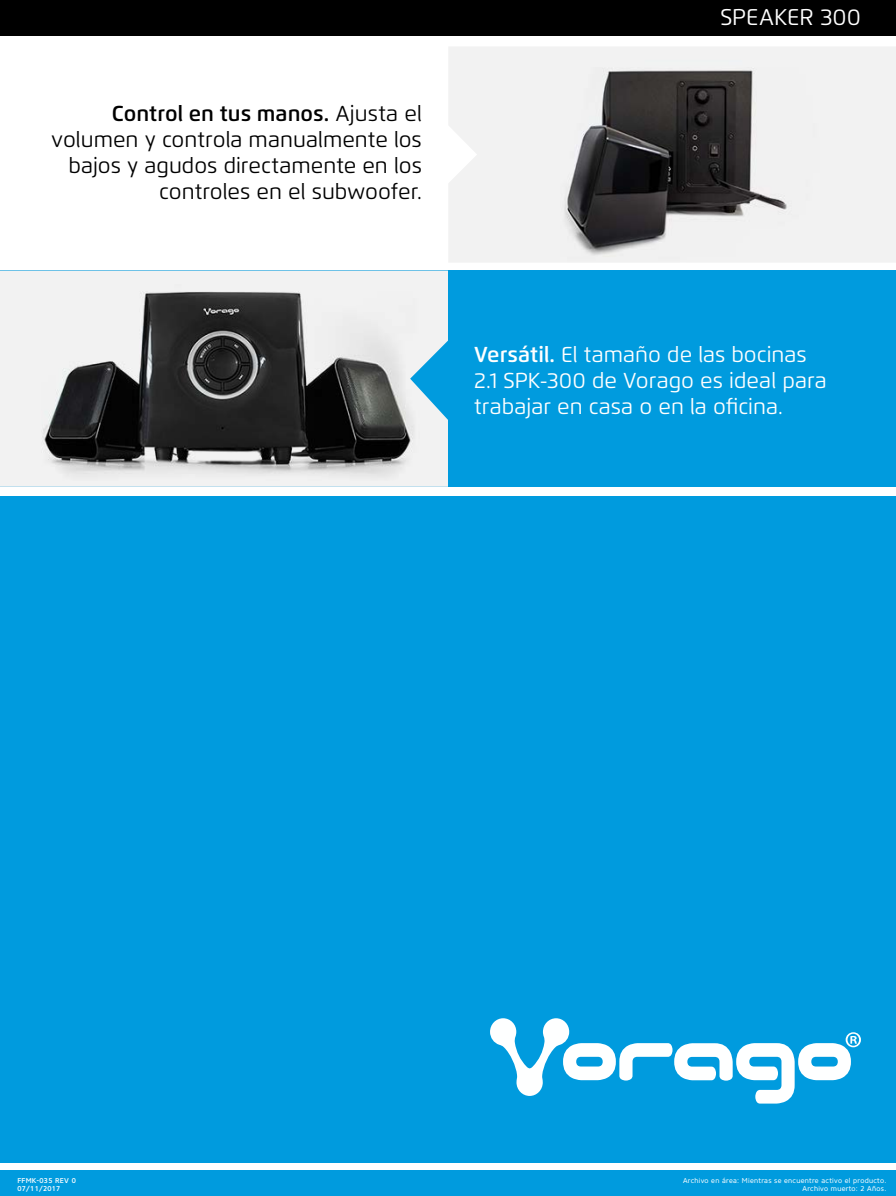
<style>
.page{position:relative;width:896px;height:1196px;background:#fff}
.page>*{position:absolute;margin:0;border:0;box-sizing:border-box;transform-origin:0 0}
.t1{font:22.75px "Flexo";color:#fff}
.t2{font:21.61px/25.9px "Flexo";color:#000;text-align:right}
.t3{font:21.61px/25.9px "Flexo";color:#fff}
.t4{font:7px/7.9px "Core Sans N45";letter-spacing:.04em;color:#fff;text-align:right}
.t5{font:500 7px/7.9px "Core Sans N55";letter-spacing:.04em;color:#fff}
.s1{font-weight:600}
</style>
<div class="page">
<div style="left:0;top:496px;width:896px;height:666px;background:#009bde"></div>
<svg style="left:490px;top:1018px;width:371px;height:85px"></svg>
<div style="left:0;top:270px;width:896px;height:216px;background:#009bde"></div>
<div style="left:0;top:1170px;width:896px;height:25px;background:#009bde"></div>
<div style="left:0;top:0;width:896px;height:35px;background:#000"></div>
<img style="left:0;top:270px;width:448px;height:216px">
<img style="left:449px;top:47px;width:447px;height:215px">
<p class="t2" style="left:51px;top:101px;width:372px"><span class="s1">Control en tus manos.</span> Ajusta el volumen y controla manualmente los bajos y agudos directamente en los controles en el subwoofer.</p>
<p class="t1" style="left:720px;top:3px;width:142px">SPEAKER 300</p>
<p class="t3" style="left:474px;top:341px;width:354px"><span class="s1">Versátil.</span> El tamaño de las bocinas<br>2.1 SPK-300 de Vorago es ideal para trabajar en casa o en la oficina.</p>
<p class="t5" style="left:18px;top:1176px;width:60px">FFMK-035 REV 0<br>07/11/2017</p>
<p class="t4" style="left:683px;top:1176px;width:205px">Archivo en área: Mientras se encuentre activo el producto.<br>Archivo muerto: 2 Años.</p>
</div>
